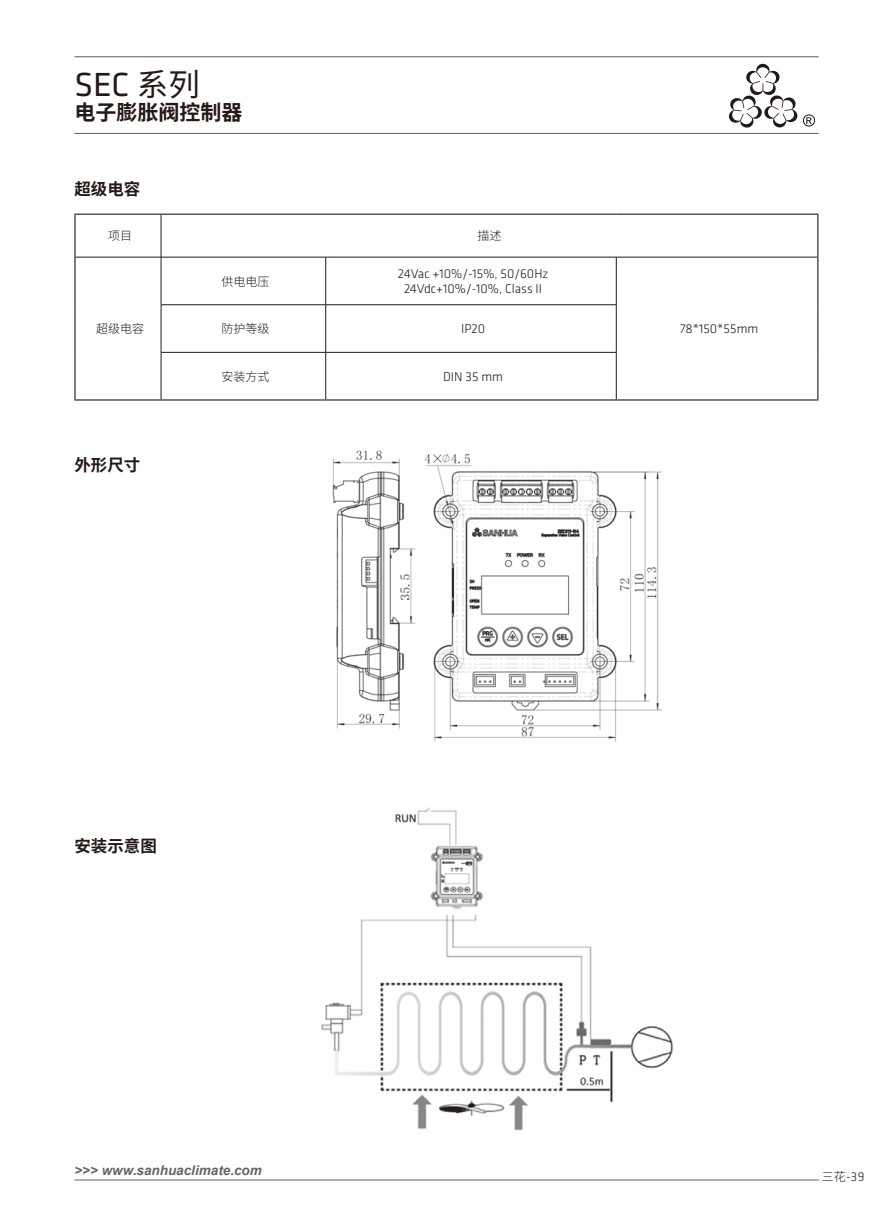
<style>
.page{position:relative;width:893px;height:1212px;background:#fff}
.page>*{position:absolute;margin:0;border:0;box-sizing:border-box;transform-origin:0 0}
.t1{font:34.65px "Klavika";color:#231916}
.t2{font:700 21px "Noto Sans Hans";color:#231916}
.t3{font:700 16.5px "Noto Sans Hans";color:#231916}
.t4{font:italic 700 13.5px "Arial";color:#666565}
.t5{font:300 13.2px "Klavika";color:#231916}
.t6{font:300 12px "Noto Sans Hans";color:#231916}
.s1{font-family:"Noto Sans Hans";font-size:31.5px}
.s2{font-family:"Noto Sans Hans";font-size:12px}
</style>
<div class="page">
<hr style="left:74px;top:56px;width:745px;height:1px;background:#666565">
<hr style="left:74px;top:133px;width:745px;height:1px;background:#666565">
<svg style="left:729px;top:63px;width:86px;height:65px"></svg>
<hr style="left:74px;top:1179px;width:745px;height:1px;background:#666565">
<img style="left:332px;top:450px;width:330px;height:292px">
<img style="left:321px;top:807px;width:352px;height:323px">
<hr style="left:161px;top:215px;width:1px;height:42px;background:#231916">
<hr style="left:76px;top:257px;width:85px;height:1px;background:#231916">
<hr style="left:161px;top:257px;width:165px;height:1px;background:#231916">
<hr style="left:161px;top:257px;width:1px;height:48px;background:#231916">
<hr style="left:326px;top:257px;width:290px;height:1px;background:#231916">
<hr style="left:325px;top:257px;width:1px;height:48px;background:#231916">
<hr style="left:616px;top:257px;width:201px;height:1px;background:#231916">
<hr style="left:616px;top:257px;width:1px;height:48px;background:#231916">
<hr style="left:161px;top:304px;width:165px;height:1px;background:#231916">
<hr style="left:161px;top:305px;width:1px;height:47px;background:#231916">
<hr style="left:326px;top:304px;width:290px;height:1px;background:#231916">
<hr style="left:325px;top:305px;width:1px;height:47px;background:#231916">
<hr style="left:616px;top:305px;width:1px;height:47px;background:#231916">
<hr style="left:161px;top:352px;width:165px;height:1px;background:#231916">
<hr style="left:161px;top:353px;width:1px;height:46px;background:#231916">
<hr style="left:326px;top:352px;width:290px;height:1px;background:#231916">
<hr style="left:325px;top:353px;width:1px;height:46px;background:#231916">
<hr style="left:616px;top:353px;width:1px;height:46px;background:#231916">
<hr style="left:817px;top:215px;width:1px;height:42px;background:#231916">
<hr style="left:817px;top:257px;width:1px;height:48px;background:#231916">
<hr style="left:817px;top:305px;width:1px;height:47px;background:#231916">
<hr style="left:817px;top:352px;width:1px;height:47px;background:#231916">
<hr style="left:74px;top:399px;width:87px;height:1px;background:#231916">
<hr style="left:161px;top:399px;width:165px;height:1px;background:#231916">
<hr style="left:326px;top:399px;width:290px;height:1px;background:#231916">
<hr style="left:616px;top:399px;width:202px;height:1px;background:#231916">
<hr style="left:74px;top:214px;width:87px;height:1px;background:#231916">
<hr style="left:74px;top:215px;width:2px;height:42px;background:#231916">
<hr style="left:161px;top:214px;width:165px;height:1px;background:#231916">
<hr style="left:326px;top:214px;width:290px;height:1px;background:#231916">
<hr style="left:616px;top:214px;width:202px;height:1px;background:#231916">
<hr style="left:74px;top:257px;width:2px;height:48px;background:#231916">
<hr style="left:74px;top:305px;width:2px;height:47px;background:#231916">
<hr style="left:74px;top:352px;width:2px;height:47px;background:#231916">
<p class="t1" style="left:74px;top:65px;width:127px">SEC <span class="s1">系列</span></p>
<p class="t2" style="left:74px;top:100px;width:169px">电子膨胀阀控制器</p>
<p class="t3" style="left:74px;top:180px;width:67px">超级电容</p>
<p class="t6" style="left:108px;top:229px;width:25px">项目</p>
<p class="t6" style="left:477px;top:229px;width:25px">描述</p>
<p class="t6" style="left:96px;top:322px;width:49px">超级电容</p>
<p class="t3" style="left:74px;top:456px;width:67px">外形尺寸</p>
<p class="t6" style="left:222px;top:274px;width:49px">供电电压</p>
<p class="t5" style="left:398px;top:267px;width:152px">24Vac +10%/-15%, 50/60Hz</p>
<p class="t5" style="left:404px;top:281px;width:140px">24Vdc+10%/-10%, Class II</p>
<p class="t6" style="left:222px;top:322px;width:49px">防护等级</p>
<p class="t5" style="left:461px;top:322px;width:26px">IP20</p>
<p class="t5" style="left:680px;top:322px;width:80px">78*150*55mm</p>
<p class="t6" style="left:222px;top:370px;width:49px">安装方式</p>
<p class="t5" style="left:443px;top:369px;width:61px">DIN 35 mm</p>
<p class="t3" style="left:74px;top:837px;width:84px">安装示意图</p>
<p class="t4" style="left:74px;top:1161px;width:189px">&gt;&gt;&gt; www.sanhuaclimate.com</p>
<p class="t5" style="left:822px;top:1170px;width:44px"><span class="s2">三花</span>-39</p>
</div>
